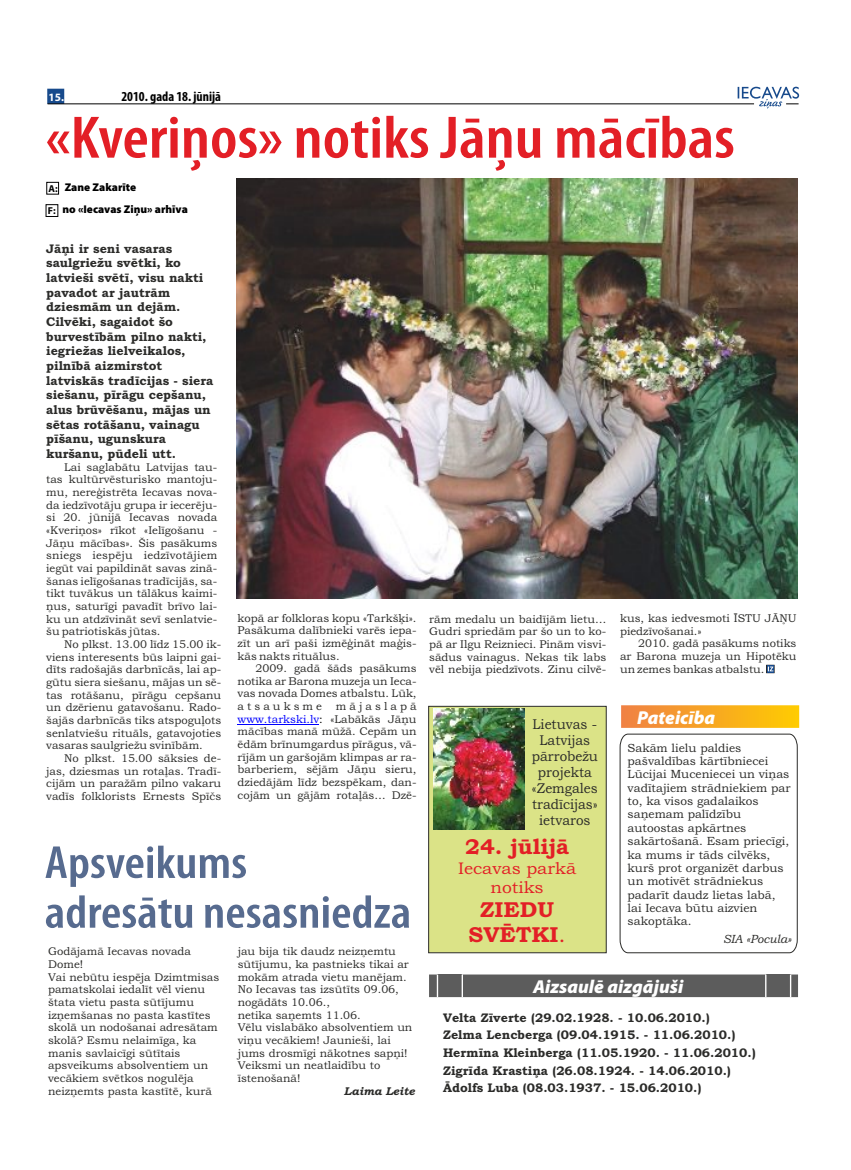
<style>
.page{position:relative;width:851px;height:1170px;background:#fff}
.page>*{position:absolute;margin:0;border:0;box-sizing:border-box;transform-origin:0 0}
.t1{font:600 condensed 60.38px "Myriad Pro";color:#e31f26;scale:1.11 1}
.t2{font:600 condensed 46.62px/49.8px "Myriad Pro";color:#576b8f;scale:1.11 1}
.t3{font:21.62px/25.4px "Bookman Old Style";color:#e31f26;text-align:center;scale:1.04 1}
.t4{font:italic 900 18.75px "Myriad Pro";color:#fff}
.t5{font:16.75px/18.9px "Bookman Old Style";color:#e31f26;text-align:center;scale:1.04 1}
.t6{font:14.25px/16px "Bookman Old Style";color:#2b2b29;text-align:center;scale:.94 1}
.t7{font:700 condensed 13.75px "Myriad Pro";color:#000}
.t8{font:12.5px/14.6px "Bookman Old Style";color:#2b2b29}
.t9{font:11.88px/13.4px "Bookman Old Style";color:#2b2b29}
.t10{font:italic 11.88px "Bookman Old Style";color:#2b2b29}
.t11{font:11.25px/12.6px "Bookman Old Style";color:#2b2b29}
.t12{font:900 11.25px/22.1px "Myriad Pro";color:#000}
.t13{font:11.25px "Bookman Old Style";letter-spacing:.02em;color:#2b2b29}
.t14{font:11.25px "Bookman Old Style";letter-spacing:.27em;color:#2b2b29}
.t15{font:11.25px "Bookman Old Style";color:#00f}
.t16{font:italic 11.25px "Bookman Old Style";color:#2b2b29}
.t17{font:700 11.25px "Myriad Pro";color:#fff}
.s1{font-weight:700;font-size:10px}
.s2{color:#000}
</style>
<div class="page">
<svg style="left:47px;top:87px;width:752px;height:22px"></svg>
<div style="left:429px;top:974px;width:368px;height:23px;background:#5c5c5c"></div>
<hr style="left:461px;top:974px;width:2px;height:23px;background:#fff">
<hr style="left:436px;top:974px;width:2px;height:23px;background:#fff">
<hr style="left:789px;top:974px;width:2px;height:23px;background:#fff">
<svg style="left:765px;top:974px;width:1px;height:23px"></svg>
<hr style="left:237px;top:723px;width:82px;height:1px;background:#00f">
<div style="left:47px;top:182px;width:12px;height:12px;border:1px solid #000"></div>
<div style="left:46px;top:204px;width:12px;height:13px;border:1px solid #000"></div>
<img style="left:237px;top:179px;width:560px;height:420px">
<div style="left:428px;top:706px;width:178px;height:246px;background:#dbe387"></div>
<img style="left:433px;top:708px;width:91px;height:121px">
<svg style="left:766px;top:664px;width:8px;height:9px"></svg>
<svg style="left:766px;top:665px;width:7px;height:8px"></svg>
<svg style="left:767px;top:666px;width:6px;height:5px"></svg>
<div style="left:621px;top:705px;width:178px;height:22px;background:linear-gradient(to right,#f08144,#ffcc01)"></div>
<svg style="left:619px;top:733px;width:178px;height:220px"></svg>
<p class="t17" style="left:49px;top:92px;width:17px">15.</p>
<p class="t7" style="left:121px;top:90px;width:101px">2010. gada 18. jūnijā</p>
<p class="t1" style="left:46px;top:112px;width:622px">«Kveriņos» notiks Jāņu mācības</p>
<p class="t12" style="left:48px;top:177px;width:141px"><span class="s1">A:</span> Zane Zakarīte<br><span class="s1">F:</span> no «Iecavas Ziņu» arhīva</p>
<p class="t8" style="left:46px;top:242px;width:169px">Jāņi ir seni vasaras saulgriežu svētki, ko latvieši svētī, visu nakti pavadot ar jautrām dziesmām un dejām.<br>Cilvēki, sagaidot šo burvestībām pilno nakti, iegriežas lielveikalos, pilnībā aizmirstot latviskās tradīcijas - siera siešanu, pīrāgu cepšanu, alus brūvēšanu, mājas un sētas rotāšanu, vainagu pīšanu, ugunskura kuršanu, pūdeli utt.</p>
<p class="t11" style="left:64px;top:461px;width:155px">Lai saglabātu Latvijas tau-</p>
<p class="t11" style="left:46px;top:474px;width:173px">tas kultūrvēsturisko mantoju-</p>
<p class="t11" style="left:46px;top:487px;width:173px">mu, nereģistrēta Iecavas nova-</p>
<p class="t11" style="left:46px;top:499px;width:173px">da iedzīvotāju grupa ir iecerēju-</p>
<p class="t11" style="left:46px;top:512px;width:173px">si 20. jūnijā Iecavas novada</p>
<p class="t11" style="left:46px;top:525px;width:173px">«Kveriņos» rīkot «Ielīgošanu -</p>
<p class="t11" style="left:46px;top:537px;width:173px">Jāņu mācības». Šis pasākums</p>
<p class="t13" style="left:46px;top:551px;width:173px">sniegs iespēju iedzīvotājiem</p>
<p class="t11" style="left:46px;top:563px;width:173px">iegūt vai papildināt savas zinā-</p>
<p class="t11" style="left:46px;top:575px;width:173px">šanas ielīgošanas tradīcijās, sa-</p>
<p class="t11" style="left:46px;top:588px;width:173px">tikt tuvākus un tālākus kaimi-</p>
<p class="t11" style="left:46px;top:601px;width:173px">ņus, saturīgi pavadīt brīvo lai-</p>
<p class="t11" style="left:46px;top:613px;width:173px">ku un atdzīvināt sevī senlatvie-</p>
<p class="t11" style="left:46px;top:626px;width:116px">šu patriotiskās jūtas.</p>
<p class="t11" style="left:64px;top:639px;width:159px">No plkst. 13.00 līdz 15.00 ik-</p>
<p class="t11" style="left:46px;top:651px;width:177px">viens interesents būs laipni gai-</p>
<p class="t11" style="left:46px;top:664px;width:177px">dīts radošajās darbnīcās, lai ap-</p>
<p class="t11" style="left:46px;top:677px;width:177px">gūtu siera siešanu, mājas un sē-</p>
<p class="t11" style="left:46px;top:689px;width:177px">tas rotāšanu, pīrāgu cepšanu</p>
<p class="t11" style="left:46px;top:702px;width:177px">un dzērienu gatavošanu. Rado-</p>
<p class="t11" style="left:46px;top:715px;width:177px">šajās darbnīcās tiks atspoguļots</p>
<p class="t11" style="left:46px;top:727px;width:177px">senlatviešu rituāls, gatavojoties</p>
<p class="t11" style="left:46px;top:740px;width:158px">vasaras saulgriežu svinībām.</p>
<p class="t11" style="left:64px;top:753px;width:159px">No plkst. 15.00 sāksies de-</p>
<p class="t11" style="left:46px;top:765px;width:177px">jas, dziesmas un rotaļas. Tradī-</p>
<p class="t11" style="left:46px;top:778px;width:177px">cijām un paražām pilno vakaru</p>
<p class="t11" style="left:46px;top:790px;width:177px">vadīs folklorists Ernests Spīčs</p>
<p class="t11" style="left:237px;top:612px;width:180px">kopā ar folkloras kopu «Tarkšķi».</p>
<p class="t11" style="left:237px;top:625px;width:180px">Pasākuma dalībnieki varēs iepa-</p>
<p class="t11" style="left:237px;top:637px;width:180px">zīt un arī paši izmēģināt maģis-</p>
<p class="t11" style="left:237px;top:650px;width:103px">kās nakts rituālus.</p>
<p class="t11" style="left:255px;top:663px;width:162px">2009. gadā šāds pasākums</p>
<p class="t11" style="left:237px;top:675px;width:180px">notika ar Barona muzeja un Ieca-</p>
<p class="t11" style="left:237px;top:688px;width:180px">vas novada Domes atbalstu. Lūk,</p>
<p class="t14" style="left:237px;top:702px;width:180px">atsauksme mājaslapā</p>
<p class="t11" style="left:330px;top:713px;width:88px">«Labākās Jāņu</p>
<p class="t11" style="left:237px;top:726px;width:180px">mācības manā mūžā. Cepām un</p>
<p class="t11" style="left:237px;top:739px;width:180px">ēdām brīnumgardus pīrāgus, vā-</p>
<p class="t11" style="left:237px;top:751px;width:180px">rījām un garšojām klimpas ar ra-</p>
<p class="t11" style="left:237px;top:764px;width:180px">barberiem, sējām Jāņu sieru,</p>
<p class="t11" style="left:237px;top:777px;width:180px">dziedājām līdz bezspēkam, dan-</p>
<p class="t11" style="left:237px;top:789px;width:180px">cojām un gājām rotaļās… Dzē-</p>
<p class="t15" style="left:237px;top:714px;width:87px">www.tarkski.lv<span class="s2">:</span></p>
<p class="t2" style="left:45px;top:841px;width:331px">Apsveikums<br>adresātu nesasniedza</p>
<p class="t11" style="left:48px;top:946px;width:172px">Godājamā Iecavas novada<br>Dome!<br>Vai nebūtu iespēja Dzimtmisas pamatskolai iedalīt vēl vienu štata vietu pasta sūtījumu izņemšanas no pasta kastītes skolā un nodošanai adresātam skolā? Esmu nelaimīga, ka manis savlaicīgi sūtītais apsveikums absolventiem un vecākiem svētkos nogulēja neizņemts pasta kastītē, kurā</p>
<p class="t11" style="left:238px;top:946px;width:160px">jau bija tik daudz neizņemtu</p>
<p class="t11" style="left:238px;top:958px;width:172px">sūtījumu, ka pastnieks tikai ar</p>
<p class="t11" style="left:238px;top:971px;width:170px">mokām atrada vietu manējam.</p>
<p class="t11" style="left:238px;top:984px;width:163px">No Iecavas tas izsūtīts 09.06,</p>
<p class="t11" style="left:238px;top:996px;width:94px">nogādāts 10.06.,</p>
<p class="t11" style="left:238px;top:1009px;width:125px">netika saņemts 11.06.</p>
<p class="t11" style="left:238px;top:1022px;width:176px">Vēlu vislabāko absolventiem un</p>
<p class="t11" style="left:238px;top:1034px;width:155px">viņu vecākiem! Jaunieši, lai</p>
<p class="t11" style="left:238px;top:1047px;width:171px">jums drosmīgi nākotnes sapņi!</p>
<p class="t11" style="left:238px;top:1060px;width:144px">Veiksmi un neatlaidību to</p>
<p class="t11" style="left:238px;top:1072px;width:64px">īstenošanā!</p>
<p class="t16" style="left:344px;top:1087px;width:72px">Laima Leite</p>
<p class="t11" style="left:429px;top:613px;width:178px;text-align:justify">rām medalu un baidījām lietu… Gudri spriedām par šo un to ko&shy;pā ar Ilgu Reiznieci. Pinām visvi&shy;sādus vainagus. Nekas tik labs vēl nebija piedzīvots. Zinu cilvē-</p>
<p class="t6" style="left:531px;top:717px;width:72px">Lietuvas -<br>Latvijas pārrobežu projekta «Zemgales tradīcijas» ietvaros</p>
<p class="t3" style="left:465px;top:835px;width:101px">24. jūlijā</p>
<p class="t5" style="left:458px;top:860px;width:115px">Iecavas parkā notiks</p>
<p class="t3" style="left:468px;top:898px;width:95px">ZIEDU<br>SVĒTKI.</p>
<p class="t11" style="left:620px;top:612px;width:178px">kus, kas iedvesmoti ĪSTU JĀŅU</p>
<p class="t11" style="left:620px;top:625px;width:83px">piedzīvošanai.»</p>
<p class="t11" style="left:638px;top:638px;width:160px">2010. gadā pasākums notiks</p>
<p class="t11" style="left:620px;top:650px;width:178px">ar Barona muzeja un Hipotēku</p>
<p class="t11" style="left:620px;top:663px;width:146px">un zemes bankas atbalstu.</p>
<p class="t4" style="left:637px;top:710px;width:80px">Pateicība</p>
<p class="t9" style="left:627px;top:742px;width:164px">Sakām lielu paldies pašvaldības kārtībniecei<br>Lūcijai Muceniecei un viņas vadītajiem strādniekiem par to, ka visos gadalaikos saņemam palīdzību autoostas apkārtnes sakārtošanā. Esam priecīgi, ka mums ir tāds cilvēks, kurš prot organizēt darbus un motivēt strādniekus padarīt daudz lietas labā, lai Iecava būtu aizvien sakoptāka.</p>
<p class="t10" style="left:723px;top:934px;width:69px">SIA «Pocula»</p>
<p class="t4" style="left:533px;top:978px;width:152px">Aizsaulē aizgājuši</p>
<p class="t8" style="left:443px;top:1009px;width:314px;line-height:17.6px">Velta Zīverte (29.02.1928. - 10.06.2010.)<br>Zelma Lencberga (09.04.1915. - 11.06.2010.)<br>Hermīna Kleinberga (11.05.1920. - 11.06.2010.)<br>Zigrīda Krastiņa (26.08.1924. - 14.06.2010.)<br>Ādolfs Luba (08.03.1937. - 15.06.2010.)</p>
</div>
